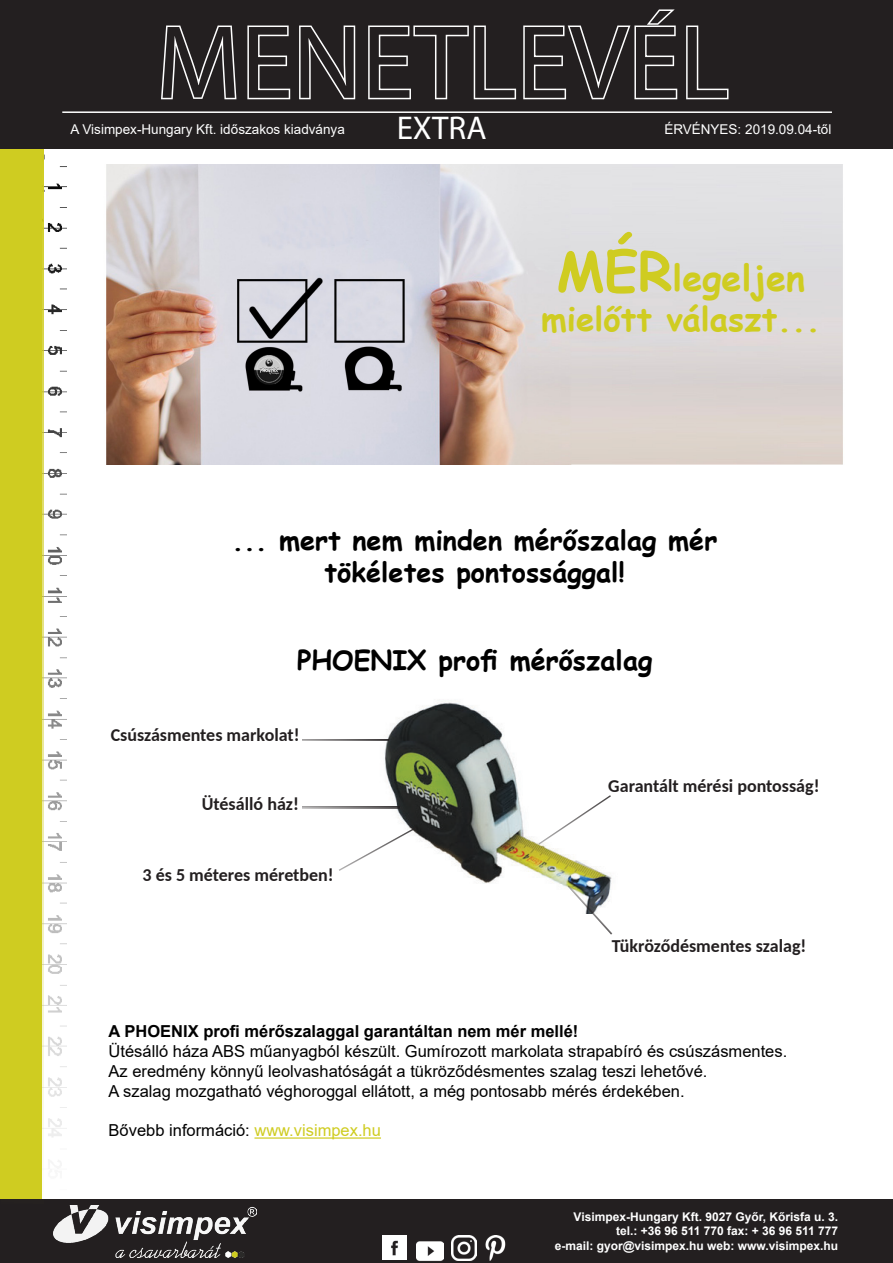
<style>
.page{position:relative;width:893px;height:1263px;background:#fff}
.page>*{position:absolute;margin:0;border:0;box-sizing:border-box;transform-origin:0 0}
.t1{font:105px "Myriad Pro";color:#231f20}
.t2{font:700 36px "Comic Sans MS";color:#cfcc21}
.t3{font:700 33px "Comic Sans MS";color:#cfcc21}
.t4{font:33px "Myriad Pro";color:#fff}
.t5{font:700 27px/32.4px "Comic Sans MS";color:#000;text-align:center}
.t6{font:700 18px "Carlito";color:#231f20}
.t7{font:16.5px/19.8px "Arial";color:#000}
.t8{font:13.5px "Arial";color:#fff}
.t9{font:700 12px "Arial";color:#fff}
.s1{font-size:54px}
.s2{font-weight:700}
.s3{color:#cfcc21}
</style>
<div class="page">
<div style="left:0;top:1199px;width:893px;height:64px;background:#231f20"></div>
<img style="left:54px;top:1206px;width:203px;height:51px">
<div style="left:0;top:0;width:893px;height:149px;background:#231f20"></div>
<svg style="left:161px;top:25px;width:76px;height:75px"></svg>
<svg style="left:247px;top:25px;width:44px;height:75px"></svg>
<svg style="left:299px;top:25px;width:57px;height:75px"></svg>
<svg style="left:368px;top:9px;width:310px;height:91px"></svg>
<svg style="left:686px;top:25px;width:43px;height:75px"></svg>
<hr style="left:62px;top:111px;width:770px;height:2px;background:#fff">
<img style="left:383px;top:1236px;width:24px;height:24px">
<img style="left:452px;top:1236px;width:24px;height:24px">
<img style="left:416px;top:1241px;width:28px;height:20px">
<img style="left:485px;top:1236px;width:21px;height:24px">
<img style="left:44px;top:154px;width:23px;height:1008px">
<svg style="left:2px;top:149px;width:42px;height:1021px;background:#e4e287"></svg>
<div style="left:0;top:150px;width:42px;height:1049px;background:#cfcc21"></div>
<img style="left:365px;top:702px;width:247px;height:186px">
<img style="left:106px;top:164px;width:737px;height:301px">
<hr style="left:302px;top:740px;width:87px;height:1px;background:#231f20">
<svg style="left:538px;top:795px;width:73px;height:50px"></svg>
<svg style="left:568px;top:885px;width:44px;height:49px"></svg>
<svg style="left:339px;top:828px;width:76px;height:43px"></svg>
<hr style="left:302px;top:806px;width:98px;height:3px;background:#231f20">
<hr style="left:254px;top:1137px;width:127px;height:2px;background:#cfcc21">
<p class="t1" style="left:157px;top:-2px;width:574px">MENETLEVÉL</p>
<p class="t4" style="left:397px;top:107px;width:91px">EXTRA</p>
<p class="t8" style="left:664px;top:120px;width:169px">ÉRVÉNYES: 2019.09.04-től</p>
<p class="t8" style="left:71px;top:120px;width:276px">A Visimpex-Hungary Kft. időszakos kiadványa</p>
<p class="t2" style="left:556px;top:251px;width:250px"><span class="s1">MÉR</span>legeljen</p>
<p class="t3" style="left:541px;top:294px;width:281px">mielőtt választ...</p>
<p class="t5" style="left:232px;top:523px;width:487px">... mert nem minden mérőszalag mér tökéletes pontossággal!</p>
<p class="t5" style="left:297px;top:643px;width:357px">PHOENIX profi mérőszalag</p>
<p class="t6" style="left:111px;top:723px;width:190px">Csúszásmentes markolat!</p>
<p class="t6" style="left:202px;top:791px;width:99px">Ütésálló ház!</p>
<p class="t6" style="left:143px;top:862px;width:193px">3 és 5 méteres méretben!</p>
<p class="t6" style="left:608px;top:774px;width:213px">Garantált mérési pontosság!</p>
<p class="t6" style="left:612px;top:934px;width:196px">Tükröződésmentes szalag!</p>
<p class="t7" style="left:109px;top:1021px;width:680px"><span class="s2">A PHOENIX profi mérőszalaggal garantáltan nem mér mellé!<br></span>Ütésálló háza ABS műanyagból készült. Gumírozott markolata strapabíró és csúszásmentes.<br>Az eredmény könnyű leolvashatóságát a tükröződésmentes szalag teszi lehetővé.<br>A szalag mozgatható véghoroggal ellátott, a még pontosabb mérés érdekében.</p>
<p class="t7" style="left:109px;top:1120px;width:274px">Bővebb információ: <span class="s3">www.visimpex.hu</span></p>
<p class="t9" style="left:574px;top:1208px;width:266px">Visimpex-Hungary Kft. 9027 Győr, Kőrisfa u. 3.</p>
<p class="t9" style="left:616px;top:1223px;width:224px">tel.: +36 96 511 770 fax: + 36 96 511 777</p>
<p class="t9" style="left:555px;top:1237px;width:285px">e-mail: gyor@visimpex.hu web: www.visimpex.hu</p>
</div>
